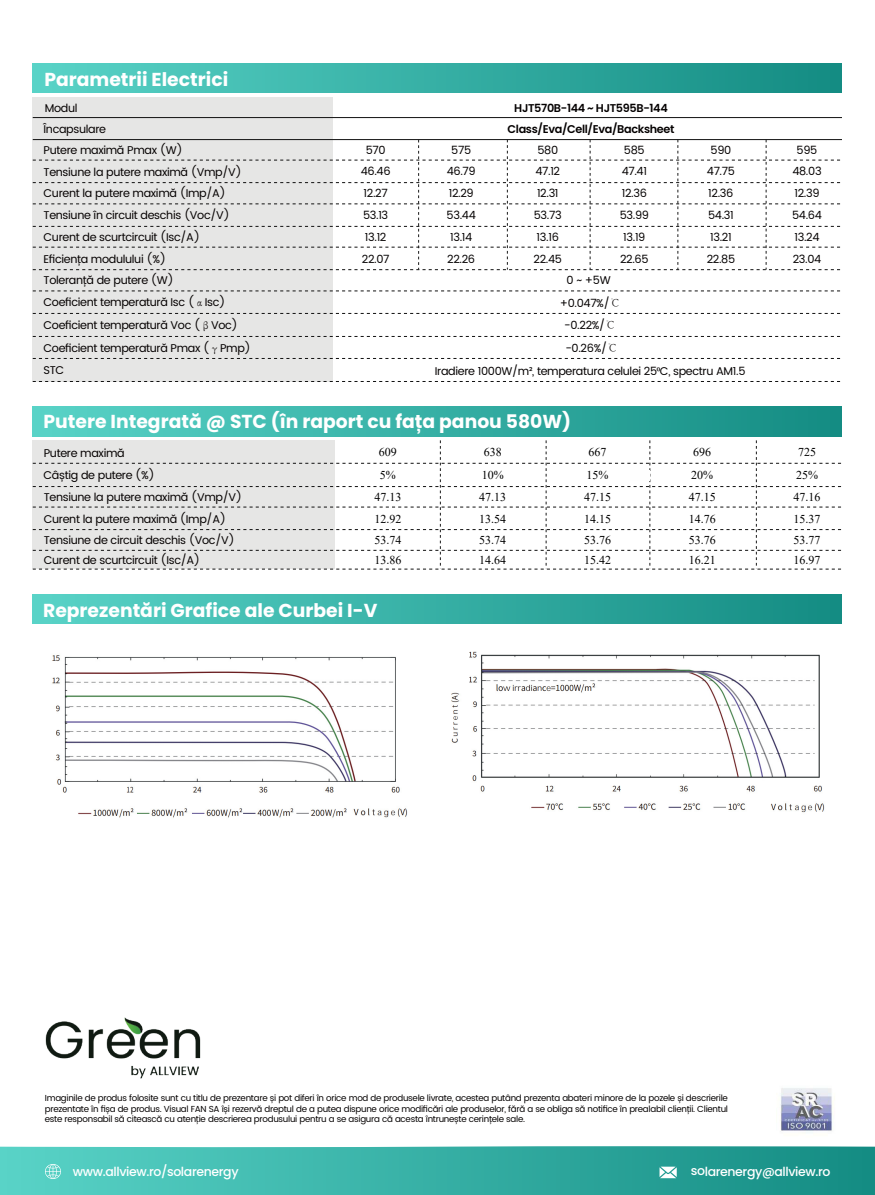
<style>
.page{position:relative;width:875px;height:1195px;background:#fff}
.page>*{position:absolute;margin:0;border:0;box-sizing:border-box;transform-origin:0 0}
.t1{font:700 18.75px "Poppins";color:#fff}
.t2{font:500 12.5px "Poppins";letter-spacing:-.03em;color:#fff}
.t3{font:12px/21.7px "Times New Roman";color:#000}
.t4{font:11.25px/21.8px "Poppins";letter-spacing:-.03em;color:#040000;text-align:center}
.t5{font:600 11.25px/21.2px "Poppins";letter-spacing:-.03em;color:#040000;text-align:center}
.t6{font:8.75px/10.5px "Poppins";letter-spacing:-.03em;color:#040000;text-align:justify}
.s1{font-family:"Adobe Song Std";font-weight:300}
.s2{font-family:"Times New Roman"}
</style>
<div class="page">
<img style="left:46px;top:1017px;width:154px;height:62px">
<div style="left:33px;top:97px;width:300px;height:284px;background:#e6e6e5"></div>
<div style="left:33px;top:63px;width:809px;height:30px;background:linear-gradient(to right,#59d3c7,#138c83)"></div>
<hr style="left:33px;top:117px;width:809px;height:1px;background:#111">
<hr style="left:33px;top:139px;width:809px;height:1px;background:#111">
<svg style="left:33px;top:290px;width:808px;height:1px"></svg>
<svg style="left:33px;top:313px;width:808px;height:1px"></svg>
<svg style="left:33px;top:336px;width:808px;height:1px"></svg>
<svg style="left:33px;top:358px;width:808px;height:1px"></svg>
<svg style="left:33px;top:381px;width:808px;height:1px"></svg>
<svg style="left:33px;top:140px;width:809px;height:130px"></svg>
<div style="left:33px;top:594px;width:809px;height:29px;background:linear-gradient(to right,#59d3c7,#138c83)"></div>
<svg style="left:0;top:1146px;width:875px;height:48px;background:#39b0a6"></svg>
<svg style="left:660px;top:1166px;width:17px;height:11px"></svg>
<img style="left:46px;top:1164px;width:14px;height:14px">
<img style="left:780px;top:1088px;width:55px;height:43px">
<div style="left:33px;top:406px;width:809px;height:30px;background:linear-gradient(to right,#59d3c7,#138c83)"></div>
<svg style="left:33px;top:440px;width:809px;height:129px"></svg>
<img style="left:52px;top:655px;width:356px;height:163px">
<img style="left:451px;top:651px;width:374px;height:162px">
<h1 class="t1" style="left:44px;top:68px;width:185px">Parametrii Electrici</h1>
<p class="t4" style="left:44px;top:97px;width:209px;line-height:21.9px;text-align:left">Modul<br>Încapsulare<br>Putere maximă Pmax (W)<br>Tensiune la putere maximă (Vmp/V)<br>Curent la putere maximă (Imp/A)<br>Tensiune în circuit deschis (Voc/V)<br>Curent de scurtcircuit (Isc/A)<br>Eficiența modulului (%)<br>Toleranță de putere (W)<br>Coeficient temperatură Isc (<span class="s1">α</span>Isc)<br>Coeficient temperatură Voc (<span class="s1">β</span>Voc)<br>Coeficient temperatură Pmax (<span class="s1">γ</span>Pmp)<br>STC</p>
<p class="t5" style="left:508px;top:97px;width:168px">HJT570B-144 ~ HJT595B-144<br>Class/Eva/Cell/Eva/Backsheet</p>
<p class="t4" style="left:361px;top:139px;width:31px">570<br>46.46<br>12.27<br>53.13<br>13.12<br>22.07</p>
<p class="t4" style="left:447px;top:139px;width:31px">575<br>46.79<br>12.29<br>53.44<br>13.14<br>22.26</p>
<p class="t4" style="left:534px;top:139px;width:30px">580<br>47.12<br>12.31<br>53.73<br>13.16<br>22.45</p>
<p class="t4" style="left:620px;top:139px;width:31px">585<br>47.41<br>12.36<br>53.99<br>13.19<br>22.65</p>
<p class="t4" style="left:707px;top:139px;width:30px">590<br>47.75<br>12.36<br>54.31</p>
<p class="t4" style="left:707px;top:248px;width:30px">22.85</p>
<p class="t4" style="left:710px;top:226px;width:23px">13.21</p>
<p class="t4" style="left:560px;top:269px;width:62px;line-height:23px">0 ~ +5W +0.047%/<span class="s1">℃</span></p>
<p class="t4" style="left:435px;top:314px;width:312px;line-height:22.9px">-0.22%/<span class="s1">℃<br></span>-0.26%/<span class="s1">℃<br></span>Iradiere 1000W/m², temperatura celulei 25<span class="s2">⁰</span>C, spectru AM1.5</p>
<h1 class="t1" style="left:44px;top:410px;width:529px">Putere Integrată @ STC (în raport cu fața panou 580W)</h1>
<p class="t4" style="left:44px;top:442px;width:200px;line-height:21.9px;text-align:left">Putere maximă<br>Câștig de putere (%)<br>Tensiune la putere maximă (Vmp/V)<br>Curent la putere maximă (Imp/A)<br>Tensiune de circuit deschis (Voc/V)</p>
<p class="t4" style="left:44px;top:550px;width:158px">Curent de scurtcircuit (Isc/A)</p>
<p class="t3" style="left:379px;top:440px;width:19px;line-height:23px">609<br>5%</p>
<p class="t3" style="left:374px;top:485px;width:28px;text-align:justify">47.13<br>12.92<br>53.74</p>
<p class="t3" style="left:374px;top:549px;width:28px">13.86</p>
<p class="t3" style="left:482px;top:440px;width:23px;line-height:23px">638<br>10%</p>
<p class="t3" style="left:479px;top:485px;width:28px;text-align:justify">47.13<br>13.54<br>53.74</p>
<p class="t3" style="left:479px;top:549px;width:28px">14.64</p>
<h1 class="t1" style="left:43px;top:599px;width:336px">Reprezentări Grafice ale Curbei I-V</h1>
<p class="t3" style="left:587px;top:440px;width:23px;line-height:23px">667<br>15%</p>
<p class="t3" style="left:584px;top:485px;width:28px;text-align:justify">47.15<br>14.15<br>53.76</p>
<p class="t3" style="left:584px;top:549px;width:28px">15.42</p>
<p class="t3" style="left:691px;top:440px;width:23px;line-height:23px">696<br>20%</p>
<p class="t3" style="left:689px;top:485px;width:28px;text-align:justify">47.15<br>14.76<br>53.76</p>
<p class="t3" style="left:689px;top:549px;width:28px">16.21</p>
<p class="t4" style="left:792px;top:139px;width:31px">595<br>48.03<br>12.39<br>54.64</p>
<p class="t4" style="left:793px;top:248px;width:30px">23.04</p>
<p class="t4" style="left:794px;top:226px;width:27px">13.24</p>
<p class="t3" style="left:796px;top:440px;width:23px;line-height:23px">725<br>25%</p>
<p class="t3" style="left:794px;top:485px;width:28px;text-align:justify">47.16<br>15.37<br>53.77</p>
<p class="t3" style="left:794px;top:549px;width:28px">16.97</p>
<p class="t6" style="left:45px;top:1093px;width:685px">Imaginile de produs folosite sunt cu titlu de prezentare și pot diferi în orice mod de produsele livrate, acestea putând prezenta abateri minore de la pozele și descrierile prezentate în fișa de produs. Visual FAN SA își rezervă dreptul de a putea dispune orice modificări ale produselor, fără a se obliga să notifice în prealabil clienții. Clientul este responsabil să citească cu atenție descrierea produsului pentru a se asigura că acesta întrunește cerințele sale.</p>
<p class="t2" style="left:73px;top:1163px;width:167px">www.allview.ro/solarenergy</p>
<p class="t2" style="left:691px;top:1163px;width:141px">solarenergy@allview.ro</p>
</div>
